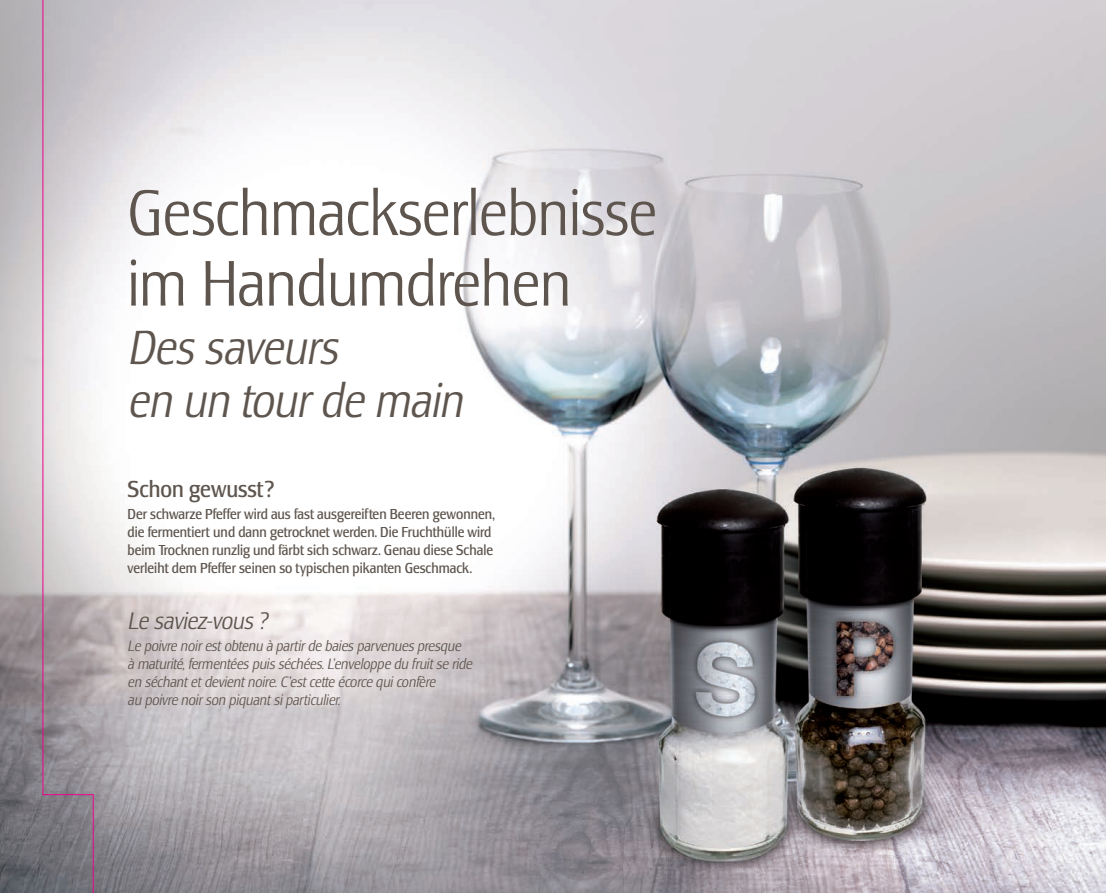
<style>
.page{position:relative;width:1106px;height:893px;background:#fff}
.page>*{position:absolute;margin:0;border:0;box-sizing:border-box;transform-origin:0 0}
.t1{font:300 condensed 64.5px/70.5px "Lesmore";color:#5e554e}
.t2{font:italic 300 condensed 48px/52.5px "Lesmore";color:#5e554e}
.t3{font:italic 300 condensed 24px "Lesmore";letter-spacing:-.005em;color:#5e554e}
.t4{font:condensed 24px "Lesmore";color:#5e554e}
.t5{font:condensed 15px/18px "Lesmore";color:#5e554e}
.t6{font:italic 300 condensed 15px/18px "Lesmore";color:#5e554e}
</style>
<div class="page">
<img style="left:0;top:0;width:1106px;height:893px">
<svg style="left:42px;top:0;width:52px;height:893px;background:#c2b9bf"></svg>
<h1 class="t1" style="left:128px;top:177px;width:531px">Geschmackserlebnisse im Handumdrehen</h1>
<h2 class="t2" style="left:128px;top:321px;width:336px">Des saveurs<br>en un tour de main</h2>
<h3 class="t4" style="left:128px;top:475px;width:149px">Schon gewusst?</h3>
<p class="t5" style="left:128px;top:505px;width:368px">Der schwarze Pfeffer wird aus fast ausgereiften Beeren gewonnen, die fermentiert und dann getrocknet werden. Die Fruchthülle wird beim Trocknen runzlig und färbt sich schwarz. Genau diese Schale verleiht dem Pfeffer seinen so typischen pikanten Geschmack.</p>
<h3 class="t3" style="left:128px;top:606px;width:142px">Le saviez-vous ?</h3>
<p class="t6" style="left:128px;top:636px;width:346px">Le poivre noir est obtenu à partir de baies parvenues presque<br>à maturité, fermentées puis séchées. L’enveloppe du fruit se ride en séchant et devient noire. C’est cette écorce qui confère<br>au poivre noir son piquant si particulier.</p>
</div>
